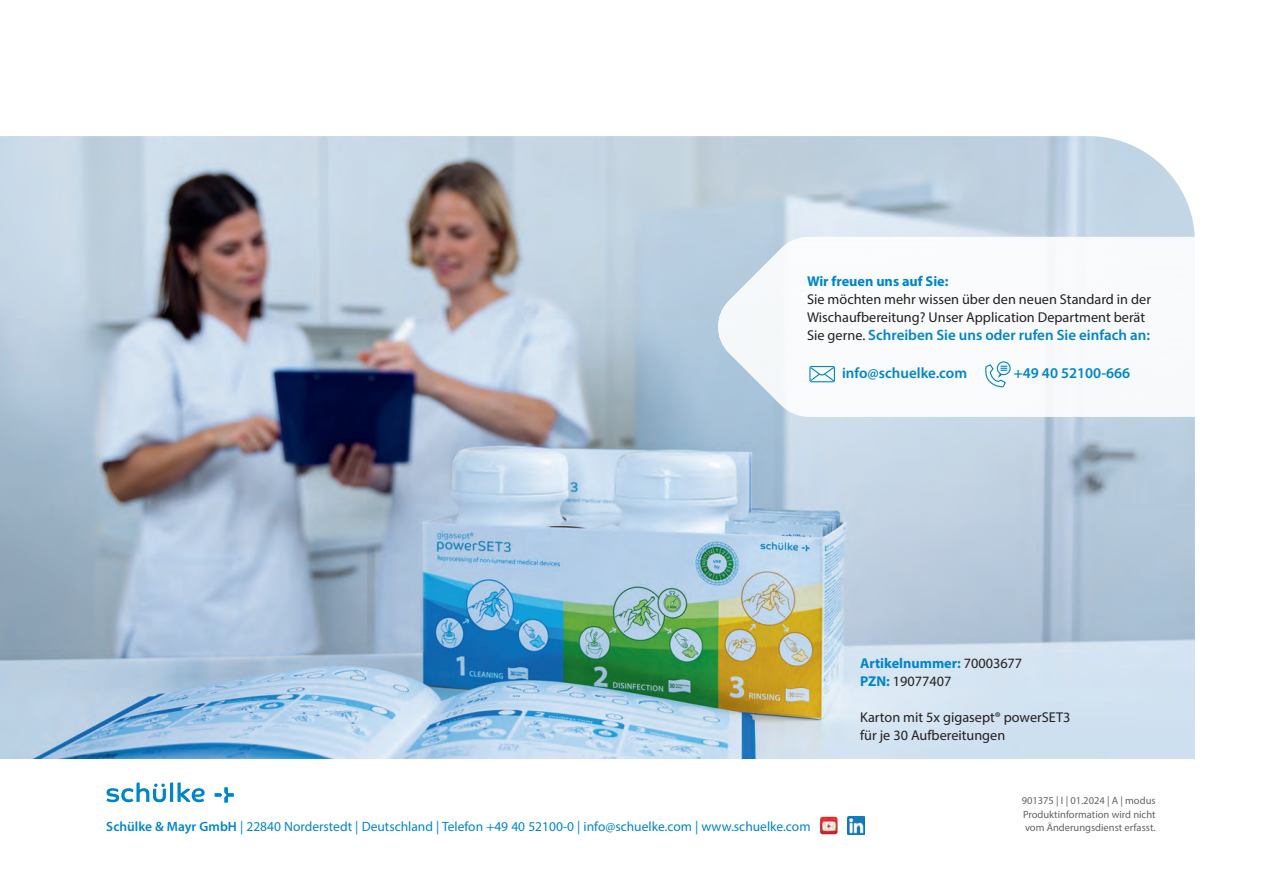
<style>
.page{position:relative;width:1263px;height:893px;background:#fff}
.page>*{position:absolute;margin:0;border:0;box-sizing:border-box;transform-origin:0 0}
.t1{font:600 15px "Myriad Pro";color:#0085cb}
.t2{font:14.25px/18px "Myriad Pro";color:#231f20}
.t3{font:700 14.25px/18px "Myriad Pro";color:#0085cb}
.t4{font:13.5px "Myriad Pro";color:#0086cc}
.t5{font:10.5px/13.5px "Myriad Pro";color:#636366;text-align:justify}
.s1{font-weight:400;font-size:14.25px;color:#231f20}
.s2{font-weight:600}
.s3{font-weight:400;color:#231f20}
</style>
<div class="page">
<img style="left:820px;top:817px;width:17px;height:17px">
<img style="left:847px;top:817px;width:17px;height:17px">
<svg style="left:106px;top:782px;width:99px;height:20px"></svg>
<svg style="left:215px;top:787px;width:19px;height:16px"></svg>
<img style="left:0;top:136px;width:1195px;height:623px">
<img style="left:714px;top:237px;width:481px;height:180px">
<svg style="left:984px;top:361px;width:27px;height:27px"></svg>
<svg style="left:809px;top:366px;width:26px;height:16px"></svg>
<p class="t3" style="left:807px;top:271px;width:143px">Wir freuen uns auf Sie:</p>
<p class="t2" style="left:807px;top:290px;width:345px">Sie möchten mehr wissen über den neuen Standard in der<br>Wischaufbereitung? Unser Application Department berät</p>
<p class="t1" style="left:807px;top:325px;width:344px"><span class="s1">Sie gerne.</span> Schreiben Sie uns oder rufen Sie einfach an:</p>
<p class="t1" style="left:842px;top:364px;width:126px">info@schuelke.com</p>
<p class="t1" style="left:1014px;top:364px;width:118px">+49 40 52100-666</p>
<p class="t4" style="left:106px;top:818px;width:706px"><span class="s2">Schülke &amp; Mayr GmbH</span> | 22840 Norderstedt | Deutschland | Telefon +49 40 52100-0 | info@schuelke.com | www.schuelke.com</p>
<p class="t3" style="left:860px;top:654px;width:164px">Artikelnummer: <span class="s3">70003677<br></span>PZN: <span class="s3">19077407</span></p>
<p class="t2" style="left:860px;top:708px;width:212px">Karton mit 5x gigasept® powerSET3 für je 30 Aufbereitungen</p>
<p class="t5" style="left:1022px;top:794px;width:135px">901375 | I | 01.2024 | A | modus Produktinformation wird nicht vom Änderungsdienst erfasst.</p>
</div>
